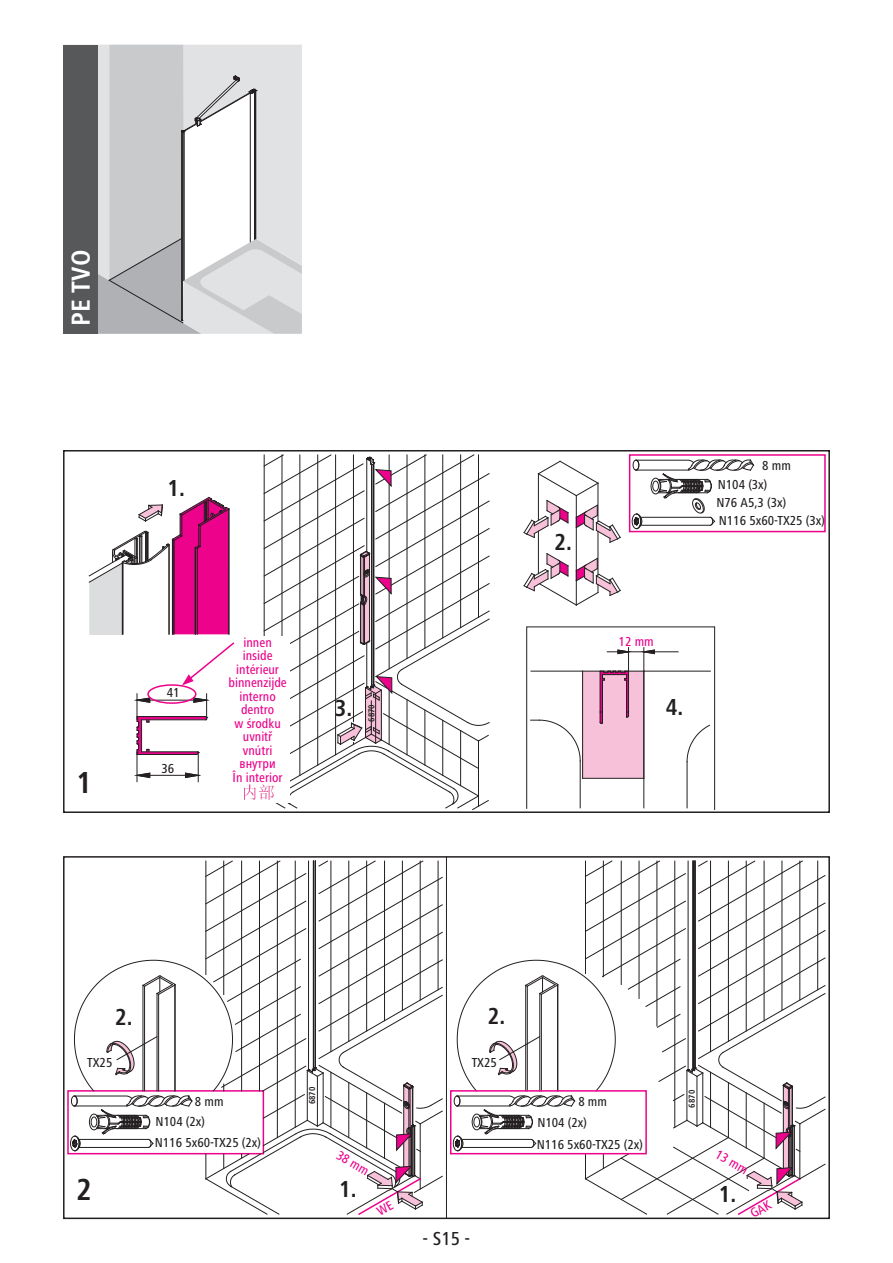
<style>
.page{position:relative;width:893px;height:1263px;background:#fff}
.page>*{position:absolute;margin:0;border:0;box-sizing:border-box;transform-origin:0 0}
.t1{font:700 condensed 31.5px "Frutiger Next LTW1 G";color:#231f20}
.t2{font:700 condensed 27px "Frutiger Next LTW1 G";color:#fff}
.t3{font:700 condensed 24px "Frutiger Next LTW1 G";color:#231f20}
.t4{font:500 condensed 19.5px "Frutiger Next LTW1 G";color:#231f20}
.t5{font:500 condensed 13.5px/21.3px "Frutiger Next LTW1 G";color:#231f20}
.t6{font:500 condensed 13.5px/13.5px "Frutiger Next LTW1 G";color:#eb028b;text-align:center}
.t7{font:500 condensed 13.5px "Frutiger Next LTW1 G";color:#ed028c}
.t8{font:700 condensed 9px "Frutiger Next LTW1 G";color:#231f20}
</style>
<div class="page">
<hr style="left:446px;top:857px;width:1px;height:361px;background:#231f20">
<div style="left:629px;top:454px;width:197px;height:78px;border:2px solid #ed028c"></div>
<svg style="left:89px;top:497px;width:141px;height:138px"></svg>
<svg style="left:632px;top:459px;width:122px;height:70px"></svg>
<hr style="left:137px;top:752px;width:1px;height:30px;background:#231f20">
<hr style="left:198px;top:752px;width:1px;height:30px;background:#231f20">
<hr style="left:150px;top:775px;width:35px;height:1px;background:#231f20">
<svg style="left:135px;top:773px;width:15px;height:5px"></svg>
<svg style="left:185px;top:773px;width:15px;height:5px"></svg>
<svg style="left:135px;top:694px;width:74px;height:61px"></svg>
<hr style="left:137px;top:754px;width:59px;height:1px;background:#231f20">
<hr style="left:576px;top:496px;width:1px;height:109px;background:#231f20">
<hr style="left:598px;top:531px;width:1px;height:44px;background:#231f20">
<svg style="left:526px;top:626px;width:189px;height:184px"></svg>
<hr style="left:538px;top:531px;width:1px;height:43px;background:#231f20">
<svg style="left:524px;top:461px;width:97px;height:82px"></svg>
<svg style="left:524px;top:553px;width:97px;height:52px"></svg>
<svg style="left:64px;top:45px;width:238px;height:289px"></svg>
<img style="left:244px;top:784px;width:20px;height:15px">
<div style="left:64px;top:45px;width:34px;height:288px;background:#57585a"></div>
<div style="left:63px;top:856px;width:767px;height:363px;border:2px solid #231f20"></div>
<div style="left:63px;top:450px;width:767px;height:363px;border:2px solid #231f20"></div>
<svg style="left:264px;top:454px;width:226px;height:356px"></svg>
<div style="left:147px;top:684px;width:49px;height:20px;border:2px solid #ed028c;border-radius:50%"></div>
<svg style="left:182px;top:642px;width:53px;height:43px"></svg>
<svg style="left:70px;top:860px;width:373px;height:355px"></svg>
<svg style="left:453px;top:860px;width:372px;height:358px"></svg>
<h2 class="t2" style="left:65px;top:326px;width:77px;rotate:-90deg">PE TVO</h2>
<h1 class="t1" style="left:77px;top:765px;width:17px">1</h1>
<h3 class="t3" style="left:167px;top:474px;width:19px">1.</h3>
<p class="t5" style="left:167px;top:682px;width:14px">41</p>
<p class="t5" style="left:161px;top:757px;width:14px">36</p>
<p class="t6" style="left:229px;top:635px;width:60px">innen inside intérieur binnenzijde interno dentro<br>w środku uvnitř vnútri внутри<br>În interior</p>
<h3 class="t3" style="left:555px;top:528px;width:19px">2.</h3>
<p class="t7" style="left:619px;top:633px;width:37px">12 mm</p>
<h3 class="t3" style="left:335px;top:694px;width:19px">3.</h3>
<h3 class="t3" style="left:666px;top:693px;width:19px">4.</h3>
<p class="t8" style="left:366px;top:722px;width:19px;rotate:-90deg">6870</p>
<p class="t5" style="left:762px;top:454px;width:30px">8 mm</p>
<p class="t5" style="left:716px;top:476px;width:110px;line-height:17.9px">N104 (3x)<br>N76 A5,3 (3x)<br>N116 5x60-TX25 (3x)</p>
<h3 class="t3" style="left:115px;top:1003px;width:19px">2.</h3>
<h3 class="t3" style="left:488px;top:1002px;width:19px">2.</h3>
<p class="t5" style="left:87px;top:1051px;width:27px">TX25</p>
<p class="t5" style="left:472px;top:1052px;width:27px">TX25</p>
<h1 class="t1" style="left:77px;top:1171px;width:17px">2</h1>
<p class="t5" style="left:195px;top:1091px;width:30px">8 mm</p>
<p class="t5" style="left:155px;top:1111px;width:108px">N104 (2x)<br>N116 5x60-TX25 (2x)</p>
<p class="t8" style="left:307px;top:1104px;width:19px;rotate:-90deg">6870</p>
<p class="t7" style="left:341px;top:1147px;width:37px;rotate:30deg">38 mm</p>
<h3 class="t3" style="left:339px;top:1175px;width:19px">1.</h3>
<h3 class="t4" style="left:423px;top:1227px;width:49px">- S15 -</h3>
<p class="t5" style="left:578px;top:1090px;width:30px">8 mm</p>
<p class="t5" style="left:537px;top:1112px;width:108px">N104 (2x)<br>N116 5x60-TX25 (2x)</p>
<p class="t8" style="left:687px;top:1107px;width:19px;rotate:-90deg">6870</p>
<p class="t7" style="left:720px;top:1146px;width:37px;rotate:30deg">13 mm</p>
<h3 class="t3" style="left:719px;top:1180px;width:19px">1.</h3>
</div>
